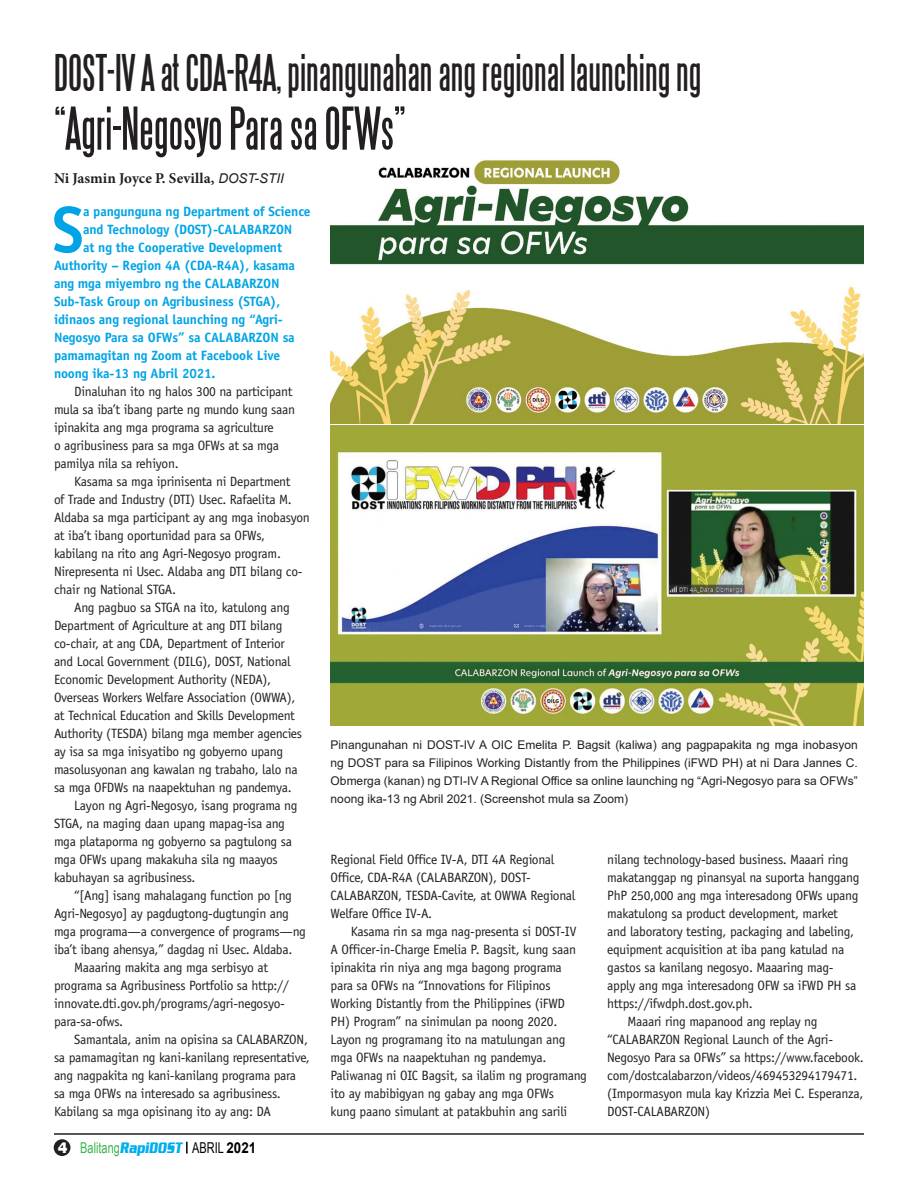
<style>
.page{position:relative;width:918px;height:1188px;background:#fff}
.page>*{position:absolute;margin:0;border:0;box-sizing:border-box;transform-origin:0 0}
.Rapidost_Lead_paragr{font:700 65.4px "Officina Sans";color:#00a4e6}
.Ripidost_TITLES{font:54px "Steelfish";color:#231f20}
.Ripidost_TITLES-2{font:46.5px "Steelfish";color:#231f20}
._2nd_Rapidost_BYLine{font:700 15px "Minion Pro";color:#231f20}
.t1{font:15px "Arial Narrow";color:#3ab54a;scale:.89 1}
.Rapidost_BODYTEXT{font:13.5px/18px "Officina Sans";letter-spacing:-.02em;color:#231f20}
.Rapidost_Lead_paragr-2{font:700 13.5px "Officina Sans";letter-spacing:-.01em;color:#00a4e6}
.Rapidost_CAPTION{font:12px/18px "Arial";color:#231f20;text-align:justify}
.s1{font-family:"Arial";font-weight:400;font-style:italic;font-size:13.5px}
.s2{font-family:"Julius";font-weight:900;font-stretch:condensed;color:#fff}
.s3{font-family:"Julius";font-weight:900;font-stretch:condensed;color:#00aeef}
.s4{color:#000}
.s5{font-family:"Arial";font-weight:700;color:#000}
</style>
<div class="page">
<div style="left:54px;top:1139px;width:16px;height:17px;background:#231f20;border-radius:50%"></div>
<hr style="left:54px;top:1133px;width:810px;height:2px;background:#231f20">
<svg style="left:186px;top:1142px;width:2px;height:12px"></svg>
<img style="left:331px;top:160px;width:533px;height:264px">
<img style="left:331px;top:426px;width:533px;height:300px">
<p class="Ripidost_TITLES-2" style="left:54px;top:48px;width:649px">DOST-IV A at CDA-R4A, pinangunahan ang regional launching ng</p>
<p class="Ripidost_TITLES" style="left:54px;top:100px;width:352px">“Agri-Negosyo Para sa OFWs”</p>
<p class="_2nd_Rapidost_BYLine" style="left:54px;top:167px;width:231px">Ni Jasmin Joyce P. Sevilla, <span class="s1">DOST-STII</span></p>
<p class="Rapidost_Lead_paragr" style="left:52px;top:189px;width:33px">S</p>
<p class="Rapidost_Lead_paragr-2" style="left:83px;top:203px;width:229px">a pangunguna ng Department of Science</p>
<p class="Rapidost_Lead_paragr-2" style="left:83px;top:221px;width:211px">and Technology (DOST)-CALABARZON</p>
<p class="Rapidost_Lead_paragr-2" style="left:83px;top:239px;width:200px">at ng the Cooperative Development</p>
<p class="Rapidost_Lead_paragr-2" style="left:54px;top:257px;width:242px">Authority – Region 4A (CDA-R4A), kasama</p>
<p class="Rapidost_Lead_paragr-2" style="left:54px;top:275px;width:227px">ang mga miyembro ng the CALABARZON</p>
<p class="Rapidost_Lead_paragr-2" style="left:54px;top:293px;width:228px">Sub-Task Group on Agribusiness (STGA),</p>
<p class="Rapidost_Lead_paragr-2" style="left:54px;top:311px;width:230px">idinaos ang regional launching ng “Agri-</p>
<p class="Rapidost_Lead_paragr-2" style="left:54px;top:329px;width:242px">Negosyo Para sa OFWs” sa CALABARZON sa</p>
<p class="Rapidost_Lead_paragr-2" style="left:54px;top:347px;width:228px">pamamagitan ng Zoom at Facebook Live</p>
<p class="Rapidost_Lead_paragr-2" style="left:54px;top:365px;width:163px">noong ika-13 ng Abril 2021.</p>
<p class="Rapidost_BODYTEXT" style="left:54px;top:382px;width:243px;text-indent:20px">Dinaluhan ito ng halos 300 na participant mula sa iba’t ibang parte ng mundo kung saan ipinakita ang mga programa sa agriculture<br>o agribusiness para sa mga OFWs at sa mga pamilya nila sa rehiyon.</p>
<p class="Rapidost_BODYTEXT" style="left:54px;top:472px;width:257px;text-indent:20px">Kasama sa mga iprinisenta ni Department<br>of Trade and Industry (DTI) Usec. Rafaelita M.<br>Aldaba sa mga participant ay ang mga inobasyon at iba’t ibang oportunidad para sa OFWs, kabilang na rito ang Agri-Negosyo program.<br>Nirepresenta ni Usec. Aldaba ang DTI bilang co&shy;chair ng National STGA.</p>
<p class="Rapidost_BODYTEXT" style="left:54px;top:598px;width:250px;text-indent:20px">Ang pagbuo sa STGA na ito, katulong ang Department of Agriculture at ang DTI bilang co-chair, at ang CDA, Department of Interior and Local Government (DILG), DOST, National Economic Development Authority (NEDA), Overseas Workers Welfare Association (OWWA), at Technical Education and Skills Development Authority (TESDA) bilang mga member agencies ay isa sa mga inisyatibo ng gobyerno upang masolusyonan ang kawalan ng trabaho, lalo na sa mga OFDWs na naapektuhan ng pandemya.</p>
<p class="Rapidost_BODYTEXT" style="left:54px;top:796px;width:245px;text-indent:20px">Layon ng Agri-Negosyo, isang programa ng STGA, na maging daan upang mapag-isa ang mga plataporma ng gobyerno sa pagtulong sa mga OFWs upang makakuha sila ng maayos kabuhayan sa agribusiness.</p>
<p class="Rapidost_BODYTEXT" style="left:54px;top:886px;width:254px;text-indent:20px">“[Ang] isang mahalagang function po [ng Agri-Negosyo] ay pagdugtong-dugtungin ang mga programa—a convergence of programs—ng iba’t ibang ahensya,” dagdag ni Usec. Aldaba.</p>
<p class="Rapidost_BODYTEXT" style="left:54px;top:958px;width:236px;text-indent:20px">Maaaring makita ang mga serbisyo at programa sa Agribusiness Portfolio sa http:// innovate.dti.gov.ph/programs/agri-negosyo&shy;para-sa-ofws.</p>
<p class="Rapidost_BODYTEXT" style="left:54px;top:1030px;width:257px;text-indent:20px">Samantala, anim na opisina sa CALABARZON, sa pamamagitan ng kani-kanilang representative, ang nagpakita ng kani-kanilang programa para sa mga OFWs na interesado sa agribusiness.<br>Kabilang sa mga opisinang ito ay ang: DA</p>
<p class="t1" style="left:58px;top:1137px;width:224px"><span class="s2">4</span> Balitang<span class="s3">RapiDOST</span> <span class="s4">ABRIL</span> <span class="s5">2021</span></p>
<p class="Rapidost_CAPTION" style="left:331px;top:735px;width:529px">Pinangunahan ni DOST-IV A OIC Emelita P. Bagsit (kaliwa) ang pagpapakita ng mga inobasyon ng DOST para sa Filipinos Working Distantly from the Philippines (iFWD PH) at ni Dara Jannes C.<br>Obmerga (kanan) ng DTI-IV A Regional Office sa online launching ng “Agri-Negosyo para sa OFWs” noong ika-13 ng Abril 2021. (Screenshot mula sa Zoom)</p>
<p class="Rapidost_BODYTEXT" style="left:331px;top:850px;width:246px">Regional Field Office IV-A, DTI 4A Regional Office, CDA-R4A (CALABARZON), DOST-CALABARZON, TESDA-Cavite, at OWWA Regional Welfare Office IV-A.</p>
<p class="Rapidost_BODYTEXT" style="left:331px;top:922px;width:258px;text-indent:20px">Kasama rin sa mga nag-presenta si DOST-IV A Officer-in-Charge Emelia P. Bagsit, kung saan ipinakita rin niya ang mga bagong programa para sa OFWs na “Innovations for Filipinos Working Distantly from the Philippines (iFWD PH) Program” na sinimulan pa noong 2020.<br>Layon ng programang ito na matulungan ang mga OFWs na naapektuhan ng pandemya.<br>Paliwanag ni OIC Bagsit, sa ilalim ng programang ito ay mabibigyan ng gabay ang mga OFWs<br>kung paano simulant at patakbuhin ang sarili</p>
<p class="Rapidost_BODYTEXT" style="left:607px;top:850px;width:254px">nilang technology-based business. Maaari ring makatanggap ng pinansyal na suporta hanggang PhP 250,000 ang mga interesadong OFWs upang makatulong sa product development, market and laboratory testing, packaging and labeling, equipment acquisition at iba pang katulad na gastos sa kanilang negosyo. Maaaring mag&shy;apply ang mga interesadong OFW sa iFWD PH sa https://ifwdph.dost.gov.ph.</p>
<p class="Rapidost_BODYTEXT" style="left:607px;top:1012px;width:258px;text-indent:20px">Maaari ring mapanood ang replay ng “CALABARZON Regional Launch of the Agri-Negosyo Para sa OFWs” sa https://www.facebook. com/dostcalabarzon/videos/469453294179471. (Impormasyon mula kay Krizzia Mei C. Esperanza, DOST-CALABARZON)</p>
</div>
